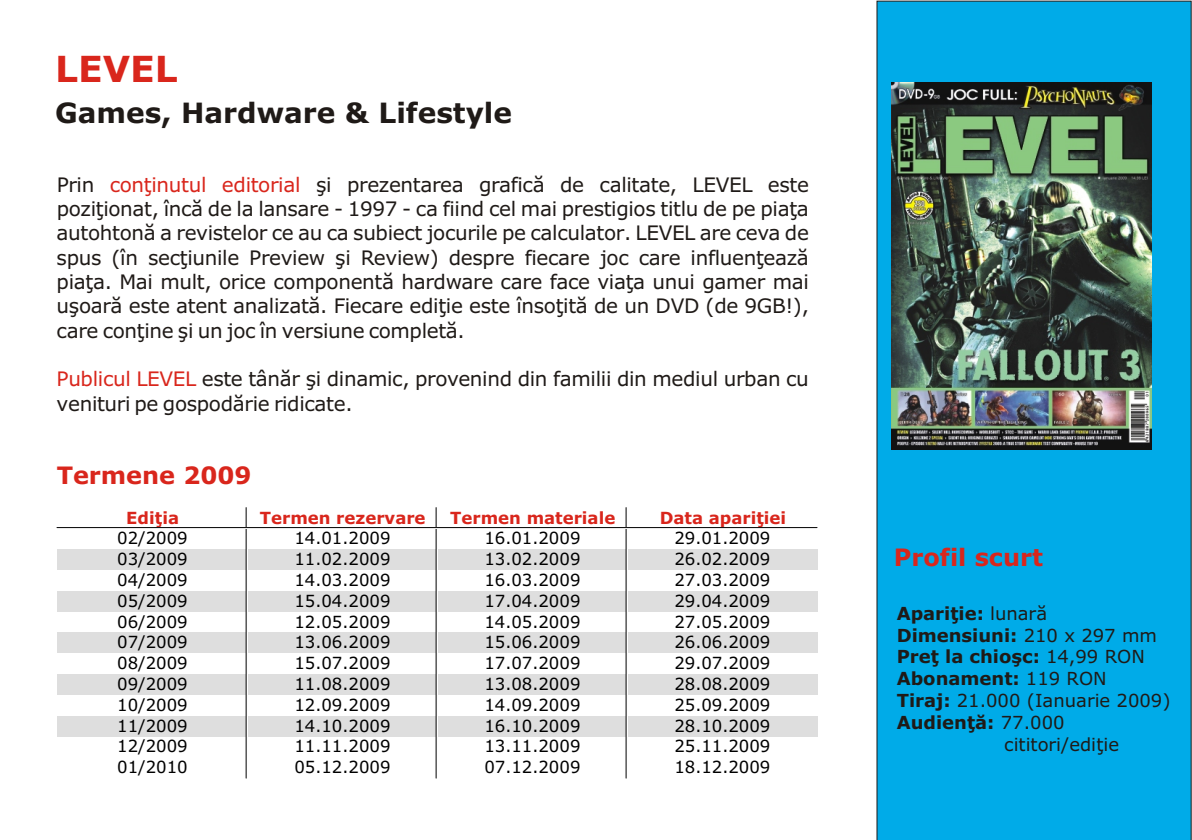
<style>
.page{position:relative;width:1192px;height:840px;background:#fff}
.page>*{position:absolute;margin:0;border:0;box-sizing:border-box;transform-origin:0 0}
.t1{font:700 36px "Verdana";color:#d9261c}
.t2{font:700 28px "Verdana";color:#1f1a17}
.t3{font:700 24px "Verdana";color:#d9261c}
.t4{font:20px/24.4px "Verdana";letter-spacing:-.02em;color:#1f1a17;text-align:justify}
.t5{font:20px "Verdana";letter-spacing:-.02em;color:#d9261c}
.t6{font:700 18px "Verdana";color:#1f1a17}
.t7{font:18px "Verdana";color:#1f1a17}
.t8{font:16.8px "Verdana";color:#000}
.t9{font:700 16.8px "Verdana";color:#d9261c}
.s1{color:#d9261c}
.s2{font-weight:400}
.s3{font-weight:700}
</style>
<div class="page">
<div style="left:877px;top:1px;width:314px;height:839px;background:#00abe8"></div>
<div style="left:57px;top:549px;width:760px;height:21px;background:#dedede"></div>
<div style="left:57px;top:591px;width:760px;height:21px;background:#dedede"></div>
<div style="left:57px;top:632px;width:760px;height:21px;background:#dedede"></div>
<div style="left:57px;top:674px;width:760px;height:21px;background:#dedede"></div>
<div style="left:57px;top:716px;width:760px;height:21px;background:#dedede"></div>
<hr style="left:246px;top:508px;width:2px;height:270px;background:#fff">
<hr style="left:246px;top:508px;width:1px;height:270px;background:#000">
<hr style="left:436px;top:508px;width:2px;height:270px;background:#fff">
<hr style="left:436px;top:508px;width:1px;height:270px;background:#000">
<hr style="left:626px;top:508px;width:2px;height:270px;background:#fff">
<hr style="left:626px;top:508px;width:1px;height:270px;background:#000">
<hr style="left:57px;top:528px;width:760px;height:1px;background:#fff">
<hr style="left:57px;top:527px;width:760px;height:1px;background:#000">
<img style="left:892px;top:83px;width:259px;height:367px">
<h1 class="t1" style="left:55px;top:54px;width:124px">LEVEL</h1>
<h2 class="t2" style="left:55px;top:102px;width:458px">Games, Hardware &amp; Lifestyle</h2>
<p class="t4" style="left:57px;top:174px;width:754px;text-indent:259px">ºi prezentarea graficã de calitate, LEVEL este poziþionat, încã de la lansare - 1997 - ca fiind cel mai prestigios titlu de pe piaþa autohtonã a revistelor ce au ca subiect jocurile pe calculator. LEVEL are ceva de spus (în secþiunile Preview ºi Review) despre fiecare joc care influenþeazã piaþa. Mai mult, orice componentã hardware care face viaþa unui gamer mai uºoarã este atent analizatã. Fiecare ediþie este însoþitã de un DVD (de 9GB!), care conþine ºi un joc în versiune completã.</p>
<p class="t4" style="left:57px;top:368px;width:754px"><span class="s1">Publicul LEVEL</span> este tânãr ºi dinamic, provenind din familii din mediul urban cu venituri pe gospodãrie ridicate.</p>
<p class="t5" style="left:110px;top:177px;width:192px">conþinutul editorial</p>
<p class="t4" style="left:57px;top:174px;width:39px">Prin</p>
<p class="t3" style="left:57px;top:465px;width:196px">Termene 2009</p>
<p class="t9" style="left:126px;top:511px;width:54px">Ediþia</p>
<p class="t9" style="left:260px;top:511px;width:167px">Termen rezervare</p>
<p class="t9" style="left:450px;top:511px;width:167px">Termen materiale</p>
<p class="t9" style="left:660px;top:511px;width:128px">Data apariþiei</p>
<p class="t8" style="left:117px;top:531px;width:72px">02/2009</p>
<p class="t8" style="left:294px;top:531px;width:98px">14.01.2009</p>
<p class="t8" style="left:484px;top:531px;width:98px">16.01.2009</p>
<p class="t8" style="left:674px;top:531px;width:98px">29.01.2009</p>
<p class="t8" style="left:117px;top:552px;width:72px">03/2009</p>
<p class="t8" style="left:294px;top:552px;width:98px">11.02.2009</p>
<p class="t8" style="left:484px;top:552px;width:98px">13.02.2009</p>
<p class="t8" style="left:674px;top:552px;width:98px">26.02.2009</p>
<p class="t8" style="left:117px;top:573px;width:72px">04/2009</p>
<p class="t8" style="left:294px;top:573px;width:98px">14.03.2009</p>
<p class="t8" style="left:484px;top:573px;width:98px">16.03.2009</p>
<p class="t8" style="left:674px;top:573px;width:98px">27.03.2009</p>
<p class="t8" style="left:117px;top:594px;width:72px">05/2009</p>
<p class="t8" style="left:294px;top:594px;width:98px">15.04.2009</p>
<p class="t8" style="left:484px;top:594px;width:98px">17.04.2009</p>
<p class="t8" style="left:674px;top:594px;width:98px">29.04.2009</p>
<p class="t8" style="left:117px;top:615px;width:72px">06/2009</p>
<p class="t8" style="left:294px;top:615px;width:98px">12.05.2009</p>
<p class="t8" style="left:484px;top:615px;width:98px">14.05.2009</p>
<p class="t8" style="left:674px;top:615px;width:98px">27.05.2009</p>
<p class="t8" style="left:117px;top:635px;width:72px">07/2009</p>
<p class="t8" style="left:294px;top:635px;width:98px">13.06.2009</p>
<p class="t8" style="left:484px;top:635px;width:98px">15.06.2009</p>
<p class="t8" style="left:674px;top:635px;width:98px">26.06.2009</p>
<p class="t8" style="left:117px;top:656px;width:72px">08/2009</p>
<p class="t8" style="left:294px;top:656px;width:98px">15.07.2009</p>
<p class="t8" style="left:484px;top:656px;width:98px">17.07.2009</p>
<p class="t8" style="left:674px;top:656px;width:98px">29.07.2009</p>
<p class="t8" style="left:117px;top:677px;width:72px">09/2009</p>
<p class="t8" style="left:294px;top:677px;width:98px">11.08.2009</p>
<p class="t8" style="left:484px;top:677px;width:98px">13.08.2009</p>
<p class="t8" style="left:674px;top:677px;width:98px">28.08.2009</p>
<p class="t8" style="left:117px;top:698px;width:72px">10/2009</p>
<p class="t8" style="left:294px;top:698px;width:98px">12.09.2009</p>
<p class="t8" style="left:484px;top:698px;width:98px">14.09.2009</p>
<p class="t8" style="left:674px;top:698px;width:98px">25.09.2009</p>
<p class="t8" style="left:117px;top:719px;width:72px">11/2009</p>
<p class="t8" style="left:294px;top:719px;width:98px">14.10.2009</p>
<p class="t8" style="left:484px;top:719px;width:98px">16.10.2009</p>
<p class="t8" style="left:674px;top:719px;width:98px">28.10.2009</p>
<p class="t8" style="left:117px;top:739px;width:72px">12/2009</p>
<p class="t8" style="left:294px;top:739px;width:98px">11.11.2009</p>
<p class="t8" style="left:484px;top:739px;width:98px">13.11.2009</p>
<p class="t8" style="left:674px;top:739px;width:98px">25.11.2009</p>
<p class="t8" style="left:117px;top:760px;width:72px">01/2010</p>
<p class="t8" style="left:294px;top:760px;width:98px">05.12.2009</p>
<p class="t8" style="left:484px;top:760px;width:98px">07.12.2009</p>
<p class="t8" style="left:674px;top:760px;width:98px">18.12.2009</p>
<p class="t3" style="left:894px;top:548px;width:151px">Profil scurt</p>
<p class="t6" style="left:897px;top:606px;width:152px">Apariþie: <span class="s2">lunarã</span></p>
<p class="t6" style="left:897px;top:628px;width:262px">Dimensiuni: <span class="s2">210 x 297 mm</span></p>
<p class="t6" style="left:897px;top:650px;width:250px">Preþ la chioºc: <span class="s2">14,99 RON</span></p>
<p class="t6" style="left:897px;top:672px;width:211px">Abonament: <span class="s2">119 RON</span></p>
<p class="t7" style="left:897px;top:693px;width:275px"><span class="s3">Tiraj:</span> 21.000 (Ianuarie 2009)</p>
<p class="t6" style="left:897px;top:715px;width:169px">Audienþã: <span class="s2">77.000</span></p>
<p class="t7" style="left:1004px;top:737px;width:116px">cititori/ediþie</p>
</div>
